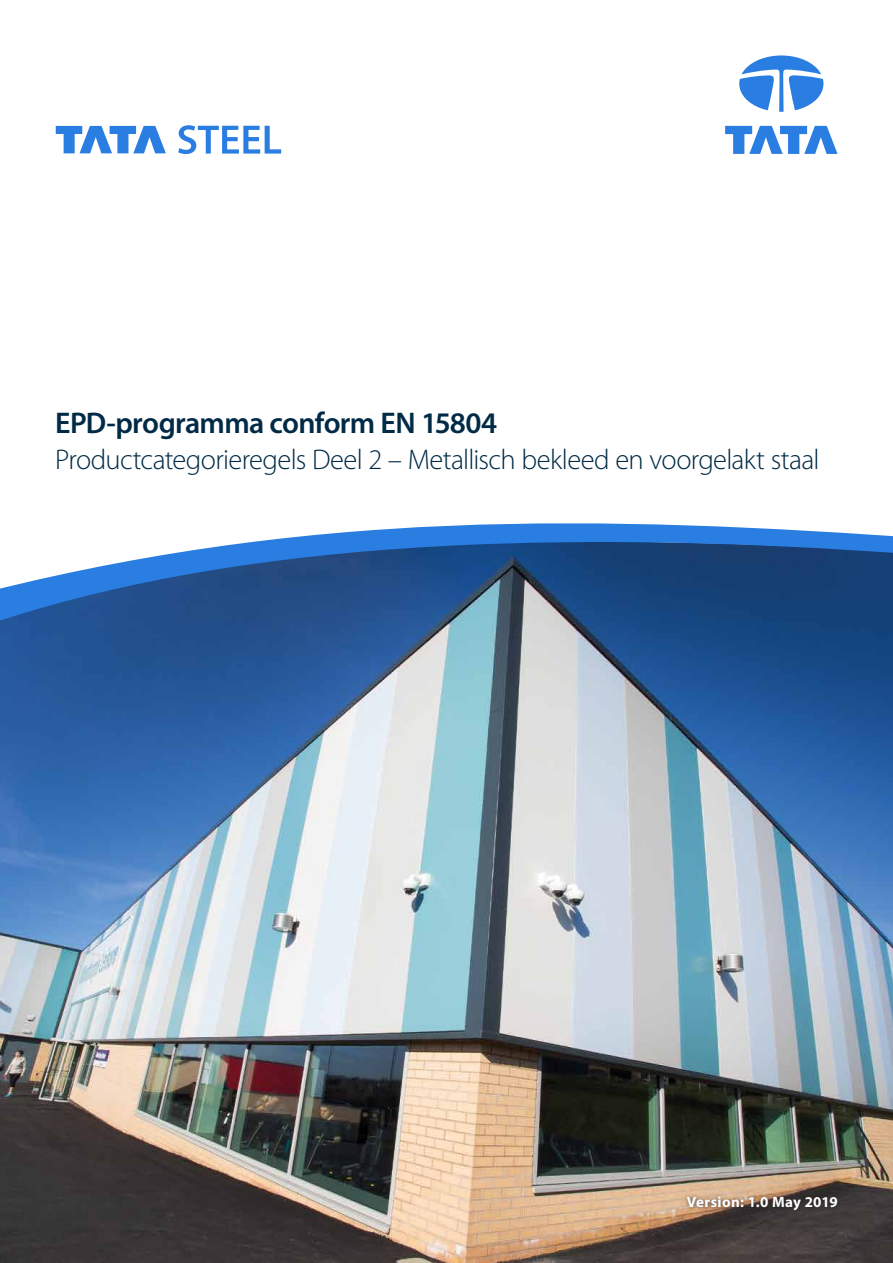
<style>
.page{position:relative;width:893px;height:1263px;background:#fff}
.page>*{position:absolute;margin:0;border:0;box-sizing:border-box;transform-origin:0 0}
.t1{font:600 30px "Myriad Pro";letter-spacing:-.025em;color:#002a45}
.t2{font:300 28.5px "Myriad Pro";letter-spacing:-.02em;color:#002a45}
.t3{font:700 15px "Myriad Pro";letter-spacing:.025em;color:#fff}
</style>
<div class="page">
<img style="left:0;top:635px;width:893px;height:628px">
<svg style="left:739px;top:55px;width:85px;height:57px"></svg>
<svg style="left:725px;top:126px;width:112px;height:27px"></svg>
<svg style="left:56px;top:126px;width:110px;height:27px"></svg>
<svg style="left:178px;top:125px;width:103px;height:29px"></svg>
<svg style="left:0;top:523px;width:893px;height:112px;background:#436fa5"></svg>
<div style="left:683px;top:1193px;width:158px;height:22px;background:#1d1d1b;opacity:.75"></div>
<p class="t1" style="left:55px;top:407px;width:444px">EPD-programma conform EN 15804</p>
<p class="t2" style="left:55px;top:444px;width:766px">Productcategorieregels Deel 2 – Metallisch bekleed en voorgelakt staal</p>
<p class="t3" style="left:687px;top:1194px;width:152px">Version: 1.0 May 2019</p>
</div>
